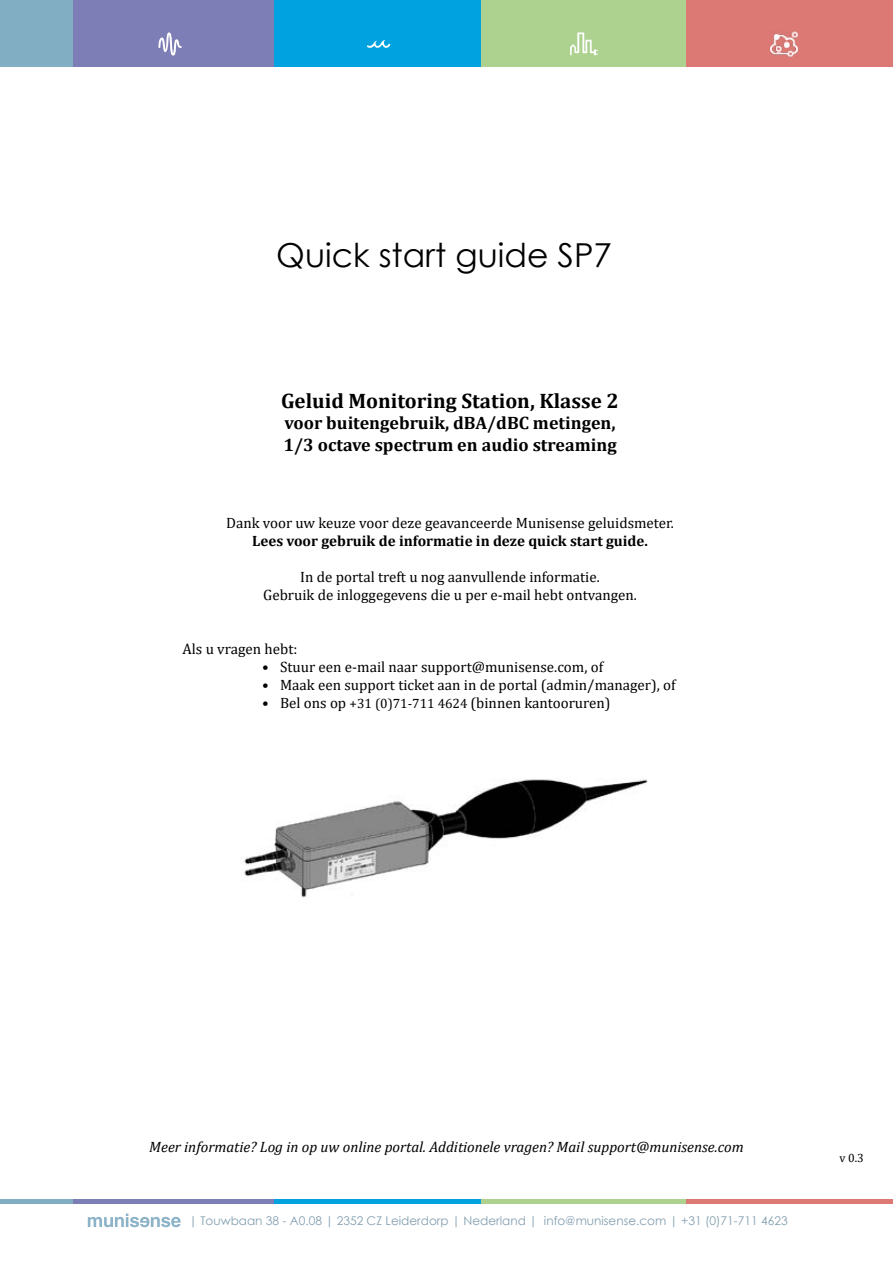
<style>
.page{position:relative;width:893px;height:1263px;background:#fff}
.page>*{position:absolute;margin:0;border:0;box-sizing:border-box;transform-origin:0 0}
.t1{font:33px "Century Gothic";color:#000}
.t2{font:700 21px "Cambria";color:#000}
.t3{font:700 18px/21.6px "Cambria";color:#000}
.t4{font:15px/18px "Cambria";color:#000;text-align:center}
.t5{font:italic 15px "Cambria";color:#000}
.t6{font:700 15px "Cambria";color:#000}
.t7{font:12px "Century Gothic";color:#829eaf}
.t8{font:12px "Cambria";color:#000}
.s1{font-size:13.5px}
</style>
<div class="page">
<img style="left:244px;top:779px;width:404px;height:119px">
<svg style="left:88px;top:1213px;width:93px;height:14px"></svg>
<div style="left:66px;top:1199px;width:208px;height:5px;background:#7e7eb6"></div>
<div style="left:274px;top:1199px;width:208px;height:5px;background:#00a2df"></div>
<div style="left:482px;top:1199px;width:205px;height:5px;background:#add290"></div>
<div style="left:687px;top:1199px;width:206px;height:5px;background:#dd7975"></div>
<div style="left:0;top:1199px;width:72px;height:5px;background:#82aec4"></div>
<div style="left:66px;top:0;width:208px;height:67px;background:#7e7eb6"></div>
<div style="left:274px;top:0;width:208px;height:67px;background:#00a2df"></div>
<div style="left:482px;top:0;width:205px;height:67px;background:#add290"></div>
<div style="left:687px;top:0;width:206px;height:67px;background:#dd7975"></div>
<svg style="left:367px;top:40px;width:24px;height:8px"></svg>
<svg style="left:570px;top:32px;width:28px;height:23px"></svg>
<svg style="left:158px;top:32px;width:24px;height:24px"></svg>
<img style="left:770px;top:31px;width:27px;height:26px">
<div style="left:0;top:0;width:72px;height:67px;background:#82aec4"></div>
<h1 class="t1" style="left:276px;top:232px;width:337px">Quick start guide SP7</h1>
<h2 class="t2" style="left:281px;top:386px;width:339px">Geluid Monitoring Station, Klasse 2</h2>
<p class="t3" style="left:283px;top:412px;width:335px">voor buitengebruik, dBA/dBC metingen,<br>1/3 octave spectrum en audio streaming</p>
<p class="t4" style="left:226px;top:514px;width:449px">Dank voor uw keuze voor deze geavanceerde Munisense geluidsmeter.</p>
<p class="t6" style="left:252px;top:530px;width:397px">Lees voor gebruik de informatie in deze quick start guide.</p>
<p class="t4" style="left:263px;top:568px;width:375px">In de portal treft u nog aanvullende informatie.<br>Gebruik de inloggegevens die u per e-mail hebt ontvangen.</p>
<p class="t4" style="left:183px;top:640px;width:116px">Als u vragen hebt:</p>
<p class="t4" style="left:262px;top:658px;width:343px">• Stuur een e-mail naar support@munisense.com, of</p>
<p class="t4" style="left:262px;top:676px;width:415px">• Maak een support ticket aan in de portal (admin/manager), of</p>
<p class="t4" style="left:262px;top:694px;width:350px">• Bel ons op <span class="s1">+31 (0)71-711 4624</span> (binnen kantooruren)</p>
<p class="t5" style="left:149px;top:1136px;width:596px">Meer informatie? Log in op uw online portal. Additionele vragen? Mail support@munisense.com</p>
<p class="t7" style="left:189px;top:1212px;width:600px">| Touwbaan 38 - A0.08 | 2352 CZ Leiderdorp | Nederland | info@munisense.com | +31 (0)71-711 4623</p>
<p class="t8" style="left:839px;top:1150px;width:26px">v 0.3</p>
</div>
